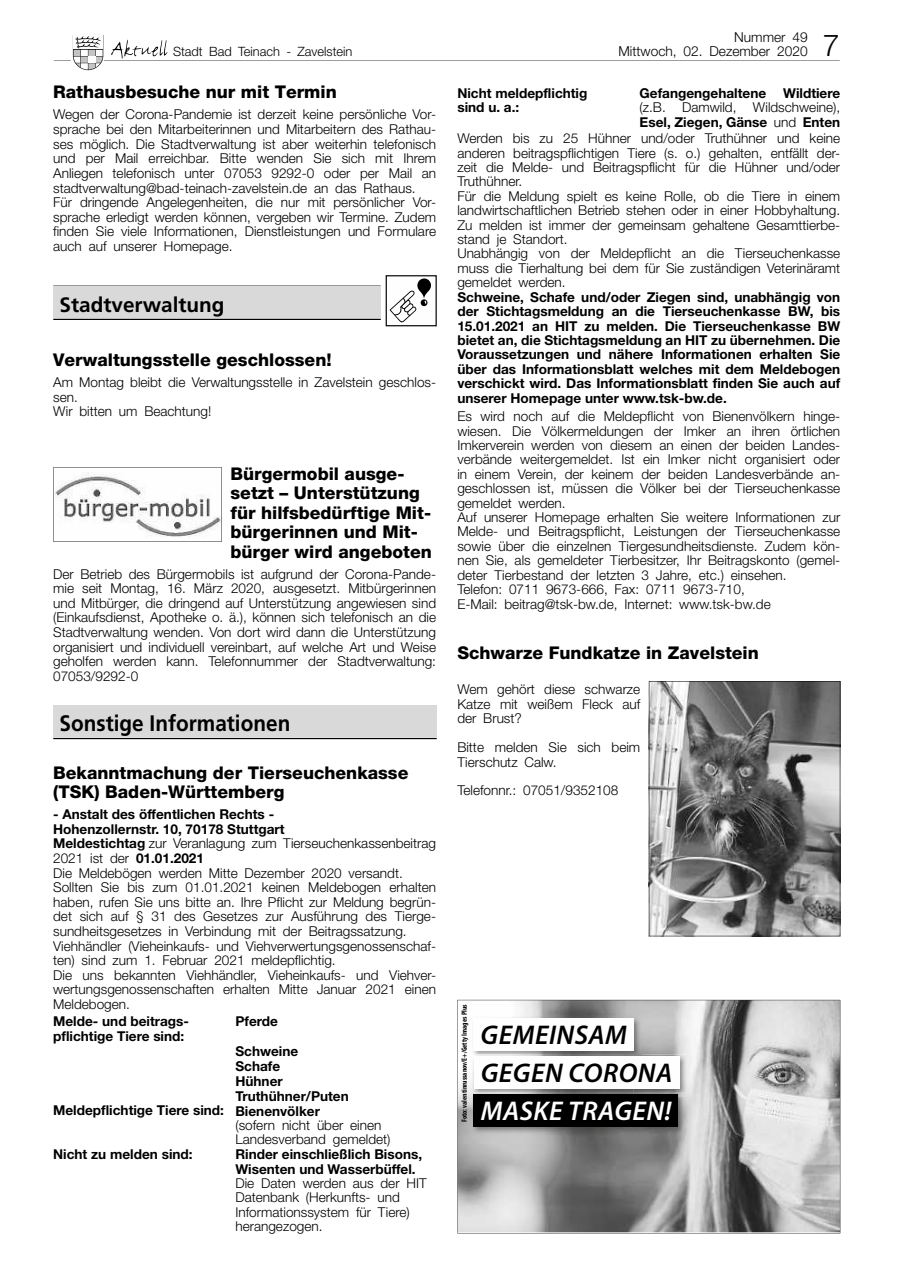
<style>
.page{position:relative;width:902px;height:1280px;background:#fff}
.page>*{position:absolute;margin:0;border:0;box-sizing:border-box;transform-origin:0 0}
.t1{font:italic 600 27.15px/38.1px "Myriad Pro";letter-spacing:.02em;color:#000}
.t2{font:italic 600 27.15px "Myriad Pro";letter-spacing:.02em;color:#fff}
.t3{font:700 22.35px "Frutiger";color:#000;scale:.93 1}
.t4{font:700 20.85px "Frutiger";color:#000}
.t5{font:800 17.55px/19.4px "Helvetica Neue";color:#000}
.t6{font:300 13.65px/14.5px "Helvetica Neue";color:#000}
.t7{font:700 13.65px/14.4px "Helvetica Neue";color:#000}
.t8{font:300 12.9px "Helvetica Neue";color:#000}
.t9{font:700 condensed 7.5px "Myriad Pro";color:#000}
.s1{font-weight:700}
.s2{font-size:30.3px}
</style>
<div class="page">
<svg style="left:111px;top:40px;width:57px;height:19px"></svg>
<hr style="left:104px;top:60px;width:735px;height:1px;background:#000">
<svg style="left:54px;top:35px;width:49px;height:35px"></svg>
<div style="left:385px;top:275px;width:51px;height:51px;border:1px solid #000"></div>
<svg style="left:389px;top:278px;width:42px;height:45px"></svg>
<hr style="left:53px;top:286px;width:328px;height:1px;background:#000">
<div style="left:53px;top:286px;width:327px;height:32px;background:#d9d9d9"></div>
<hr style="left:53px;top:319px;width:328px;height:1px;background:#000">
<svg style="left:53px;top:467px;width:169px;height:75px"></svg>
<div style="left:53px;top:705px;width:383px;height:32px;background:#d9d9d9"></div>
<hr style="left:53px;top:738px;width:383px;height:1px;background:#000">
<svg style="left:648px;top:681px;width:192px;height:255px;background:#838383"></svg>
<svg style="left:457px;top:1000px;width:383px;height:233px"></svg>
<p class="t8" style="left:173px;top:43px;width:181px">Stadt Bad Teinach - Zavelstein</p>
<p class="t5" style="left:53px;top:83px;width:285px">rathausbesuche nur mit termin</p>
<p class="t6" style="left:53px;top:107px;width:384px">Wegen der Corona-Pandemie ist derzeit keine persönliche Vor&shy;sprache bei den Mitarbeiterinnen und Mitarbeitern des Rathau&shy;ses möglich. Die Stadtverwaltung ist aber weiterhin telefonisch und per Mail erreichbar. Bitte wenden Sie sich mit Ihrem Anliegen telefonisch unter 07053 9292-0 oder per Mail an stadtverwaltung@bad-teinach-zavelstein.de an das Rathaus.<br>Für dringende Angelegenheiten, die nur mit persönlicher Vor&shy;sprache erledigt werden können, vergeben wir Termine. Zudem finden Sie viele Informationen, Dienstleistungen und Formulare auch auf unserer Homepage.</p>
<h3 class="t4" style="left:60px;top:292px;width:166px">Stadtverwaltung</h3>
<p class="t5" style="left:53px;top:350px;width:280px">Verwaltungsstelle geschlossen!</p>
<p class="t6" style="left:53px;top:374px;width:384px">Am Montag bleibt die Verwaltungsstelle in Zavelstein geschlos&shy;sen.<br>Wir bitten um Beachtung!</p>
<p class="t5" style="left:230px;top:464px;width:203px">Bürgermobil ausge&shy;setzt – Unterstützung für hilfsbedürftige Mit&shy;bürgerinnen und Mit&shy;bürger wird angeboten</p>
<p class="t6" style="left:53px;top:566px;width:384px;text-align:justify">Der Betrieb des Bürgermobils ist aufgrund der Corona-Pande&shy;mie seit Montag, 16. März 2020, ausgesetzt. Mitbürgerinnen und Mitbürger, die dringend auf Unterstützung angewiesen sind (Einkaufsdienst, Apotheke o. ä.), können sich telefonisch an die Stadtverwaltung wenden. Von dort wird dann die Unterstützung organisiert und individuell vereinbart, auf welche Art und Weise geholfen werden kann. Telefonnummer der Stadtverwaltung:<br>07053/9292-0</p>
<h2 class="t3" style="left:60px;top:710px;width:250px">Sonstige Informationen</h2>
<p class="t5" style="left:53px;top:763px;width:357px">Bekanntmachung der tierseuchenkasse (tSk) Baden-Württemberg</p>
<p class="t6" style="left:53px;top:807px;width:384px"><span class="s1">- Anstalt des öffentlichen Rechts -<br>Hohenzollernstr. 10, 70178 Stuttgart<br>Meldestichtag</span> zur Veranlagung zum Tierseuchenkassenbeitrag 2021 ist der <span class="s1">01.01.2021<br></span>Die Meldebögen werden Mitte Dezember 2020 versandt.<br>Sollten Sie bis zum 01.01.2021 keinen Meldebogen erhalten haben, rufen Sie uns bitte an. Ihre Pflicht zur Meldung begrün&shy;det sich auf § 31 des Gesetzes zur Ausführung des Tierge&shy;sundheitsgesetzes in Verbindung mit der Beitragssatzung.<br>Viehhändler (Vieheinkaufs- und Viehverwertungsgenossenschaf&shy;ten) sind zum 1. Februar 2021 meldepflichtig.<br>Die uns bekannten Viehhändler, Vieheinkaufs- und Viehver&shy;wertungsgenossenschaften erhalten Mitte Januar 2021 einen Meldebogen.</p>
<p class="t7" style="left:53px;top:1014px;width:137px">Melde- und beitrags&shy;pflichtige Tiere sind:</p>
<p class="t7" style="left:235px;top:1006px;width:64px;line-height:29.2px">Pferde<br>Schweine</p>
<p class="t7" style="left:235px;top:1058px;width:46px">Schafe</p>
<p class="t7" style="left:235px;top:1073px;width:49px">Hühner</p>
<p class="t7" style="left:235px;top:1088px;width:115px">Truthühner/Puten</p>
<p class="t7" style="left:53px;top:1103px;width:268px">Meldepflichtige Tiere sind: Bienenvölker</p>
<p class="t6" style="left:235px;top:1117px;width:157px">(sofern nicht über einen<br>Landesverband gemeldet)</p>
<p class="t7" style="left:53px;top:1147px;width:141px">Nicht zu melden sind:</p>
<p class="t7" style="left:235px;top:1147px;width:188px">Rinder einschließlich Bisons,<br>Wisenten und Wasserbüffel.</p>
<p class="t6" style="left:235px;top:1175px;width:193px">Die Daten werden aus der HIT<br>Datenbank (Herkunfts- und<br>Informationssystem für Tiere) herangezogen.</p>
<p class="t6" style="left:618px;top:30px;width:223px;line-height:13.5px;text-indent:116px">Nummer 49<br>Mittwoch, 02. Dezember 2020 <span class="s2">7</span></p>
<p class="t7" style="left:457px;top:85px;width:132px">Nicht meldepflichtig sind u. a.:</p>
<p class="t7" style="left:639px;top:86px;width:202px">Gefangengehaltene Wildtiere</p>
<p class="t6" style="left:639px;top:100px;width:202px">(z.B. Damwild, Wildschweine),<br><span class="s1">Esel, Ziegen, Gänse</span> und <span class="s1">Enten</span></p>
<p class="t6" style="left:457px;top:131px;width:384px">Werden bis zu 25 Hühner und/oder Truthühner und keine anderen beitragspflichtigen Tiere (s. o.) gehalten, entfällt der&shy;zeit die Melde- und Beitragspflicht für die Hühner und/oder Truthühner.<br>Für die Meldung spielt es keine Rolle, ob die Tiere in einem landwirtschaftlichen Betrieb stehen oder in einer Hobbyhaltung.<br>Zu melden ist immer der gemeinsam gehaltene Gesamttierbe&shy;stand je Standort.<br>Unabhängig von der Meldepflicht an die Tierseuchenkasse muss die Tierhaltung bei dem für Sie zuständigen Veterinäramt gemeldet werden.</p>
<p class="t7" style="left:457px;top:289px;width:384px;text-align:justify">Schweine, Schafe und/oder Ziegen sind, unabhängig von der Stichtagsmeldung an die Tierseuchenkasse BW, bis 15.01.2021 an HIT zu melden. Die Tierseuchenkasse BW bietet an, die Stichtagsmeldung an HIT zu übernehmen. Die Voraussetzungen und nähere Informationen erhalten Sie über das Informationsblatt welches mit dem Meldebogen verschickt wird. Das Informationsblatt finden Sie auch auf unserer Homepage unter www.tsk-bw.de.</p>
<p class="t6" style="left:457px;top:409px;width:384px">Es wird noch auf die Meldepflicht von Bienenvölkern hinge&shy;wiesen. Die Völkermeldungen der Imker an ihren örtlichen Imkerverein werden von diesem an einen der beiden Landes&shy;verbände weitergemeldet. Ist ein Imker nicht organisiert oder in einem Verein, der keinem der beiden Landesverbände an&shy;geschlossen ist, müssen die Völker bei der Tierseuchenkasse gemeldet werden.<br>Auf unserer Homepage erhalten Sie weitere Informationen zur Melde- und Beitragspflicht, Leistungen der Tierseuchenkasse sowie über die einzelnen Tiergesundheitsdienste. Zudem kön&shy;nen Sie, als gemeldeter Tierbesitzer, Ihr Beitragskonto (gemel&shy;deter Tierbestand der letzten 3 Jahre, etc.) einsehen.<br>Telefon: 0711 9673-666, Fax: 0711 9673-710,<br>E-Mail: beitrag@tsk-bw.de, Internet: www.tsk-bw.de</p>
<p class="t5" style="left:457px;top:643px;width:303px">Schwarze fundkatze in zavelstein</p>
<p class="t6" style="left:457px;top:682px;width:184px;text-align:justify">Wem gehört diese schwarze Katze mit weißem Fleck auf der Brust?</p>
<p class="t6" style="left:457px;top:740px;width:184px">Bitte melden Sie sich beim<br>Tierschutz Calw.</p>
<p class="t6" style="left:457px;top:783px;width:162px">Telefonnr.: 07051/9352108</p>
<p class="t9" style="left:460px;top:1122px;width:119px;rotate:-90deg">Foto: valentinrussanov/E+/Getty Images Plus</p>
<h1 class="t1" style="left:480px;top:1017px;width:193px">GEMEINSAM<br>GEGEN CORONA</h1>
<h1 class="t2" style="left:480px;top:1096px;width:192px">MASKE TRAGEN!</h1>
</div>
